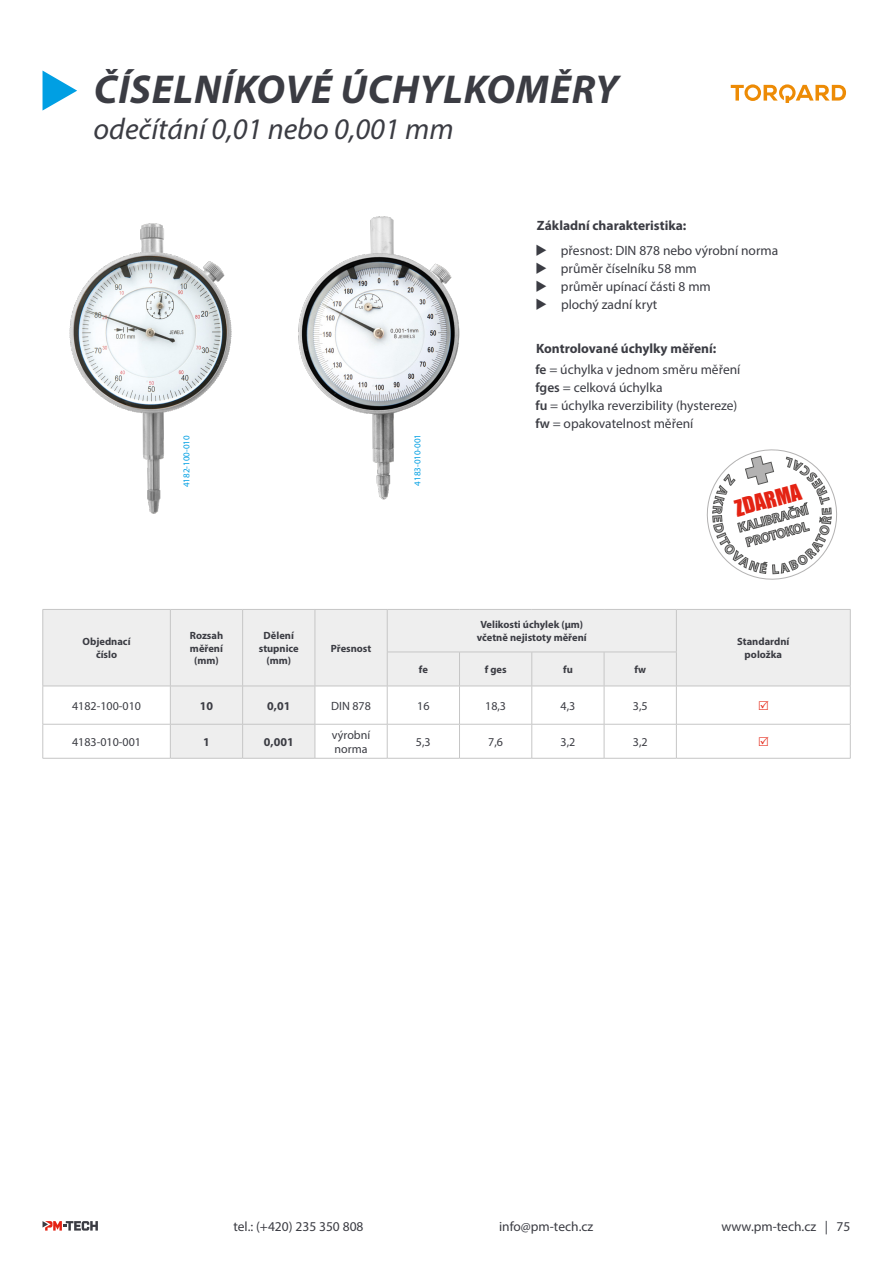
<style>
.page{position:relative;width:893px;height:1263px;background:#fff}
.page>*{position:absolute;margin:0;border:0;box-sizing:border-box;transform-origin:0 0}
.t1{font:italic 700 40.5px "Myriad Pro";letter-spacing:.02em;color:#3b3c43}
.t2{font:italic 30px "Myriad Pro";color:#3b3c43}
.t3{font:21px "Impact";color:#e42313}
.t4{font:13.5px/18px "Myriad Pro";color:#3b3c43}
.t5{font:700 13.5px/20.9px "Myriad Pro";color:#3b3c43}
.t6{font:700 13.35px/16px "Myriad Pro";color:#b3b2b2}
.t7{font:12px/14.4px "Myriad Pro";color:#3b3c43}
.t8{font:700 12px "Myriad Pro";color:#3b3c43}
.t9{font:700 10.5px/12.6px "Myriad Pro";color:#3b3c43;text-align:center}
.t10{font:9px "Myriad Pro";color:#009fe3}
.s1{font-weight:600}
.s2{font-weight:400}
</style>
<div class="page">
<svg style="left:43px;top:1221px;width:55px;height:9px"></svg>
<svg style="left:44px;top:610px;width:806px;height:148px;fill:#eee"></svg>
<hr style="left:43px;top:609px;width:127px;height:1px;background:#c6c6c6">
<hr style="left:43px;top:610px;width:1px;height:42px;background:#c6c6c6">
<hr style="left:170px;top:609px;width:73px;height:1px;background:#c6c6c6">
<hr style="left:170px;top:610px;width:1px;height:42px;background:#c6c6c6">
<hr style="left:243px;top:609px;width:72px;height:1px;background:#c6c6c6">
<hr style="left:242px;top:610px;width:1px;height:42px;background:#c6c6c6">
<hr style="left:315px;top:609px;width:72px;height:1px;background:#c6c6c6">
<hr style="left:315px;top:610px;width:1px;height:42px;background:#c6c6c6">
<hr style="left:387px;top:609px;width:72px;height:1px;background:#c6c6c6">
<hr style="left:387px;top:610px;width:1px;height:42px;background:#c6c6c6">
<hr style="left:459px;top:609px;width:73px;height:1px;background:#c6c6c6">
<hr style="left:532px;top:609px;width:72px;height:1px;background:#c6c6c6">
<hr style="left:604px;top:609px;width:72px;height:1px;background:#c6c6c6">
<hr style="left:676px;top:609px;width:174px;height:1px;background:#c6c6c6">
<hr style="left:676px;top:610px;width:1px;height:42px;background:#c6c6c6">
<hr style="left:850px;top:610px;width:1px;height:42px;background:#c6c6c6">
<hr style="left:43px;top:652px;width:1px;height:34px;background:#c6c6c6">
<hr style="left:170px;top:652px;width:1px;height:34px;background:#c6c6c6">
<hr style="left:242px;top:652px;width:1px;height:34px;background:#c6c6c6">
<hr style="left:315px;top:652px;width:1px;height:34px;background:#c6c6c6">
<hr style="left:387px;top:652px;width:72px;height:1px;background:#c6c6c6">
<hr style="left:387px;top:652px;width:1px;height:34px;background:#c6c6c6">
<hr style="left:459px;top:652px;width:73px;height:1px;background:#c6c6c6">
<hr style="left:459px;top:652px;width:1px;height:34px;background:#c6c6c6">
<hr style="left:532px;top:652px;width:72px;height:1px;background:#c6c6c6">
<hr style="left:531px;top:652px;width:1px;height:34px;background:#c6c6c6">
<hr style="left:604px;top:652px;width:73px;height:1px;background:#c6c6c6">
<hr style="left:604px;top:652px;width:1px;height:34px;background:#c6c6c6">
<hr style="left:676px;top:652px;width:1px;height:34px;background:#c6c6c6">
<hr style="left:850px;top:652px;width:1px;height:34px;background:#c6c6c6">
<hr style="left:43px;top:686px;width:127px;height:1px;background:#c6c6c6">
<hr style="left:43px;top:686px;width:1px;height:38px;background:#c6c6c6">
<hr style="left:170px;top:686px;width:73px;height:1px;background:#c6c6c6">
<hr style="left:170px;top:686px;width:1px;height:38px;background:#c6c6c6">
<hr style="left:243px;top:686px;width:72px;height:1px;background:#c6c6c6">
<hr style="left:242px;top:686px;width:1px;height:38px;background:#c6c6c6">
<hr style="left:315px;top:686px;width:72px;height:1px;background:#c6c6c6">
<hr style="left:315px;top:686px;width:1px;height:38px;background:#c6c6c6">
<hr style="left:387px;top:686px;width:72px;height:1px;background:#c6c6c6">
<hr style="left:387px;top:686px;width:1px;height:38px;background:#c6c6c6">
<hr style="left:459px;top:686px;width:73px;height:1px;background:#c6c6c6">
<hr style="left:459px;top:686px;width:1px;height:38px;background:#c6c6c6">
<hr style="left:532px;top:686px;width:72px;height:1px;background:#c6c6c6">
<hr style="left:531px;top:686px;width:1px;height:38px;background:#c6c6c6">
<hr style="left:604px;top:686px;width:72px;height:1px;background:#c6c6c6">
<hr style="left:604px;top:686px;width:1px;height:38px;background:#c6c6c6">
<hr style="left:676px;top:686px;width:174px;height:1px;background:#c6c6c6">
<hr style="left:676px;top:686px;width:1px;height:38px;background:#c6c6c6">
<hr style="left:850px;top:686px;width:1px;height:38px;background:#c6c6c6">
<hr style="left:43px;top:724px;width:127px;height:1px;background:#c6c6c6">
<hr style="left:43px;top:724px;width:1px;height:34px;background:#c6c6c6">
<hr style="left:170px;top:724px;width:73px;height:1px;background:#c6c6c6">
<hr style="left:170px;top:724px;width:1px;height:34px;background:#c6c6c6">
<hr style="left:243px;top:724px;width:72px;height:1px;background:#c6c6c6">
<hr style="left:242px;top:724px;width:1px;height:34px;background:#c6c6c6">
<hr style="left:315px;top:724px;width:72px;height:1px;background:#c6c6c6">
<hr style="left:315px;top:724px;width:1px;height:34px;background:#c6c6c6">
<hr style="left:387px;top:724px;width:72px;height:1px;background:#c6c6c6">
<hr style="left:387px;top:724px;width:1px;height:34px;background:#c6c6c6">
<hr style="left:459px;top:724px;width:73px;height:1px;background:#c6c6c6">
<hr style="left:459px;top:724px;width:1px;height:34px;background:#c6c6c6">
<hr style="left:532px;top:724px;width:72px;height:1px;background:#c6c6c6">
<hr style="left:531px;top:724px;width:1px;height:34px;background:#c6c6c6">
<hr style="left:604px;top:724px;width:72px;height:1px;background:#c6c6c6">
<hr style="left:604px;top:724px;width:1px;height:34px;background:#c6c6c6">
<hr style="left:676px;top:724px;width:174px;height:1px;background:#c6c6c6">
<hr style="left:676px;top:724px;width:1px;height:34px;background:#c6c6c6">
<hr style="left:850px;top:724px;width:1px;height:34px;background:#c6c6c6">
<hr style="left:43px;top:758px;width:127px;height:1px;background:#c6c6c6">
<hr style="left:170px;top:758px;width:73px;height:1px;background:#c6c6c6">
<hr style="left:243px;top:758px;width:72px;height:1px;background:#c6c6c6">
<hr style="left:315px;top:758px;width:72px;height:1px;background:#c6c6c6">
<hr style="left:387px;top:758px;width:72px;height:1px;background:#c6c6c6">
<hr style="left:459px;top:758px;width:73px;height:1px;background:#c6c6c6">
<hr style="left:532px;top:758px;width:72px;height:1px;background:#c6c6c6">
<hr style="left:604px;top:758px;width:72px;height:1px;background:#c6c6c6">
<hr style="left:676px;top:758px;width:174px;height:1px;background:#c6c6c6">
<img style="left:69px;top:223px;width:163px;height:291px">
<img style="left:298px;top:216px;width:162px;height:284px">
<svg style="left:731px;top:84px;width:115px;height:18px"></svg>
<svg style="left:43px;top:71px;width:34px;height:40px"></svg>
<svg style="left:759px;top:700px;width:9px;height:10px"></svg>
<svg style="left:759px;top:736px;width:9px;height:10px"></svg>
<svg style="left:706px;top:449px;width:131px;height:131px"></svg>
<h1 class="t1" style="left:94px;top:63px;width:526px">ČÍSELNÍKOVÉ ÚCHYLKOMĚRY</h1>
<h2 class="t2" style="left:94px;top:110px;width:361px">odečítání 0,01 nebo 0,001 mm</h2>
<p class="t5" style="left:537px;top:215px;width:151px">Základní charakteristika:</p>
<p class="t4" style="left:561px;top:241px;width:219px">přesnost: DIN 878 nebo výrobní norma průměr číselníku 58 mm<br>průměr upínací části 8 mm<br>plochý zadní kryt</p>
<p class="t10" style="left:181px;top:487px;width:53px;rotate:-90deg">4182-100-010</p>
<p class="t10" style="left:412px;top:486px;width:53px;rotate:-90deg">4183-010-001</p>
<p class="t5" style="left:535px;top:338px;width:206px">Kontrolované úchylky měření:<br><span class="s1">fe</span> <span class="s2">= úchylka v jednom směru měření</span></p>
<p class="t4" style="left:535px;top:378px;width:203px"><span class="s1">fges</span> = celková úchylka<br><span class="s1">fu</span> = úchylka reverzibility (hystereze) <span class="s1">fw</span> = opakovatelnost měření</p>
<h3 class="t3" style="left:731px;top:493px;width:69px;rotate:-15deg">ZDARMA</h3>
<p class="t6" style="left:736px;top:520px;width:74px;rotate:-15deg">KALIBRAČNÍ<br>PROTOKOL</p>
<p class="t9" style="left:83px;top:635px;width:50px">Objednací číslo</p>
<p class="t9" style="left:190px;top:629px;width:35px">Rozsah měření (mm)</p>
<p class="t9" style="left:259px;top:629px;width:42px">Dělení stupnice (mm)</p>
<p class="t9" style="left:331px;top:641px;width:42px">Přesnost</p>
<p class="t9" style="left:477px;top:618px;width:111px">Velikosti úchylek (μm) včetně nejistoty měření</p>
<p class="t9" style="left:419px;top:663px;width:11px">fe</p>
<p class="t9" style="left:485px;top:663px;width:23px">f ges</p>
<p class="t9" style="left:563px;top:663px;width:11px">fu</p>
<p class="t9" style="left:634px;top:663px;width:13px">fw</p>
<p class="t7" style="left:72px;top:698px;width:70px">4182-100-010</p>
<p class="t8" style="left:200px;top:698px;width:15px">10</p>
<p class="t8" style="left:267px;top:698px;width:25px">0,01</p>
<p class="t7" style="left:331px;top:698px;width:41px">DIN 878</p>
<p class="t7" style="left:417px;top:698px;width:14px">16</p>
<p class="t7" style="left:485px;top:698px;width:22px">18,3</p>
<p class="t7" style="left:561px;top:698px;width:16px">4,3</p>
<p class="t7" style="left:633px;top:698px;width:16px">3,5</p>
<p class="t7" style="left:72px;top:734px;width:70px">4183-010-001</p>
<p class="t8" style="left:203px;top:734px;width:8px">1</p>
<p class="t8" style="left:264px;top:734px;width:31px">0,001</p>
<p class="t7" style="left:332px;top:727px;width:40px">výrobní norma</p>
<p class="t7" style="left:416px;top:734px;width:16px">5,3</p>
<p class="t7" style="left:488px;top:734px;width:16px">7,6</p>
<p class="t7" style="left:561px;top:734px;width:16px">3,2</p>
<p class="t7" style="left:633px;top:734px;width:16px">3,2</p>
<p class="t9" style="left:737px;top:635px;width:54px">Standardní položka</p>
<p class="t4" style="left:233px;top:1217px;width:132px">tel.: (+420) 235 350 808</p>
<p class="t4" style="left:499px;top:1217px;width:96px">info@pm-tech.cz</p>
<p class="t4" style="left:721px;top:1217px;width:131px">www.pm-tech.cz | 75</p>
</div>
